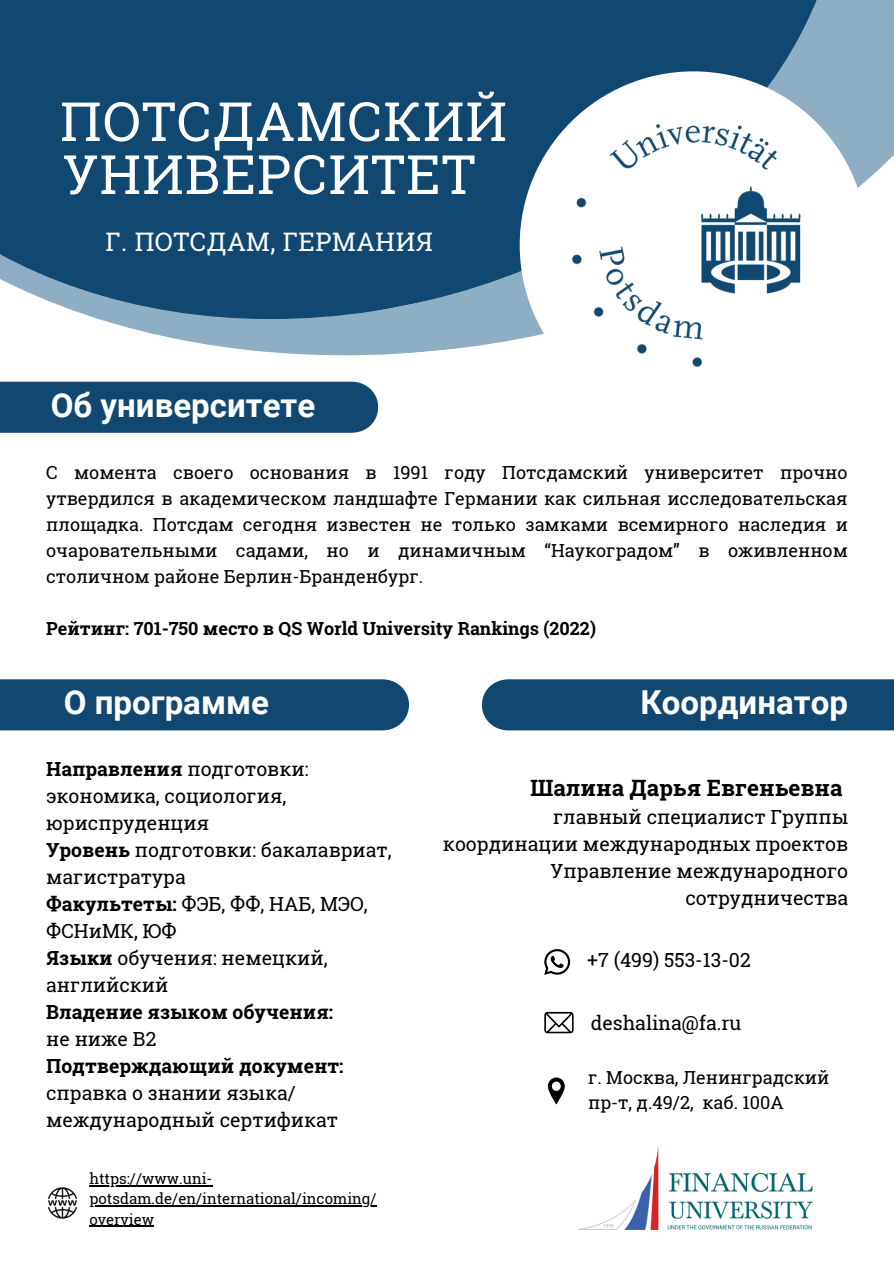
<style>
.page{position:relative;width:894px;height:1264px;background:#fff}
.page>*{position:absolute;margin:0;border:0;box-sizing:border-box;transform-origin:0 0}
.t1{font:54px/52.9px "Roboto Slab";letter-spacing:.02em;color:#fff}
.t2{font:700 33px "Roboto";color:#fff}
.t3{font:25.5px "Roboto Slab";letter-spacing:.02em;color:#fff}
.t4{font:700 22.5px "Roboto Slab";color:#000}
.t5{font:19.5px/27px "Roboto Slab";color:#000}
.t6{font:700 19.5px "Roboto Slab";color:#000}
.t7{font:18px/26px "Roboto Slab";color:#000;text-align:justify}
.t8{font:700 18px "Roboto Slab";color:#000}
.t9{font:15px/20.2px "Roboto Slab";color:#000}
.s1{font-weight:700}
</style>
<div class="page">
<div style="left:0;top:679px;width:409px;height:51px;background:#104871"></div>
<div style="left:0;top:382px;width:378px;height:51px;background:#104871"></div>
<svg style="left:0;top:0;width:893px;height:382px"></svg>
<svg style="left:0;top:0;width:878px;height:362px;background:#336387"></svg>
<img style="left:47px;top:1187px;width:31px;height:32px">
<div style="left:519px;top:71px;width:348px;height:348px;background:#fff;border-radius:50%"></div>
<div style="left:482px;top:679px;width:411px;height:51px;background:#104871"></div>
<img style="left:580px;top:1146px;width:231px;height:83px">
<img style="left:565px;top:117px;width:256px;height:256px">
<hr style="left:89px;top:1185px;width:123px;height:1px;background:#000">
<hr style="left:89px;top:1205px;width:287px;height:1px;background:#000">
<hr style="left:89px;top:1225px;width:65px;height:1px;background:#000">
<svg style="left:544px;top:949px;width:26px;height:25px"></svg>
<svg style="left:544px;top:1011px;width:29px;height:22px"></svg>
<svg style="left:547px;top:1077px;width:17px;height:27px"></svg>
<p class="t1" style="left:60px;top:93px;width:448px">ПОТСДАМСКИЙ<br>УНИВЕРСИТЕТ</p>
<p class="t3" style="left:106px;top:225px;width:329px">Г. ПОТСДАМ, ГЕРМАНИЯ</p>
<p class="t2" style="left:51px;top:386px;width:266px">Об университете</p>
<p class="t7" style="left:46px;top:459px;width:803px">С момента своего основания в 1991 году Потсдамский университет прочно утвердился в академическом ландшафте Германии как сильная исследовательская площадка. Потсдам сегодня известен не только замками всемирного наследия и очаровательными садами, но и динамичным “Наукоградом” в оживленном столичном районе Берлин-Бранденбург.</p>
<p class="t8" style="left:46px;top:616px;width:551px">Рейтинг: 701-750 место в QS World University Rankings (2022)</p>
<p class="t2" style="left:64px;top:684px;width:207px">О программе</p>
<p class="t5" style="left:46px;top:754px;width:264px"><span class="s1">Направления</span> подготовки: экономика, социология, юриспруденция</p>
<p class="t5" style="left:46px;top:835px;width:347px"><span class="s1">Уровень</span> подготовки: бакалавриат, магистратура</p>
<p class="t5" style="left:46px;top:889px;width:323px"><span class="s1">Факультеты:</span> ФЭБ, ФФ, НАБ, МЭО,<br>ФСНиМК, ЮФ</p>
<p class="t5" style="left:46px;top:944px;width:283px"><span class="s1">Языки</span> обучения: немецкий, английский</p>
<p class="t6" style="left:46px;top:998px;width:288px">Владение языком обучения:</p>
<p class="t5" style="left:46px;top:1025px;width:112px">не ниже В2</p>
<p class="t5" style="left:46px;top:1052px;width:299px"><span class="s1">Подтверждающий документ: </span>справка о знании языка/ международный сертификат</p>
<p class="t9" style="left:89px;top:1167px;width:288px">https://www.uni&shy;potsdam.de/en/international/incoming/ overview</p>
<p class="t2" style="left:640px;top:684px;width:209px">Координатор</p>
<p class="t4" style="left:530px;top:772px;width:313px">Шалина Дарья Евгеньевна</p>
<p class="t5" style="left:443px;top:802px;width:406px;text-align:right">главный специалист Группы координации международных проектов</p>
<p class="t5" style="left:550px;top:857px;width:299px;text-align:right">Управление международного сотрудничества</p>
<p class="t5" style="left:587px;top:946px;width:165px">+7 (499) 553-13-02</p>
<p class="t5" style="left:590px;top:1009px;width:152px">deshalina@fa.ru</p>
<p class="t7" style="left:588px;top:1064px;width:243px;line-height:24.8px">г. Москва, Ленинградский пр-т, д.49/2, каб. 100А</p>
</div>
